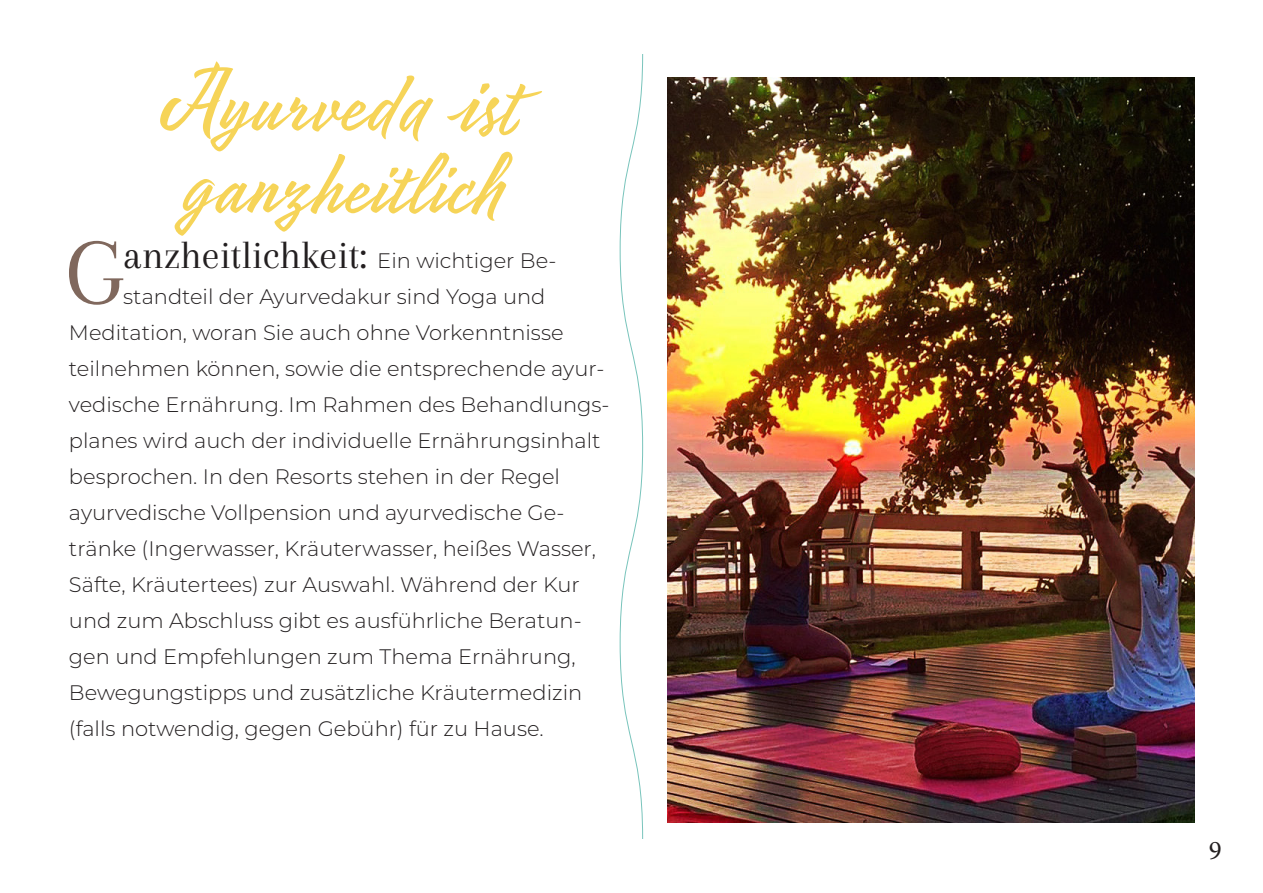
<style>
.page{position:relative;width:1263px;height:893px;background:#fff}
.page>*{position:absolute;margin:0;border:0;box-sizing:border-box;transform-origin:0 0}
.t1{font:97.65px "Arapey";color:#80685d}
.t2{font:87px/82.5px "Mojito";letter-spacing:-.015em;color:#f6d458}
.t3{font:40.5px "Arapey";color:#231f20}
.t4{font:27px "Minion Pro";color:#231f20}
.t5{font:300 21px/36px "Montserrat";color:#231f20}
.s1{font-family:"Montserrat";font-weight:300;font-size:21px}
</style>
<div class="page">
<svg style="left:619px;top:54px;width:24px;height:785px"></svg>
<img style="left:667px;top:77px;width:527px;height:746px">
<p class="t2" style="left:158px;top:60px;width:366px">Ayurveda ist ganzheitlich</p>
<p class="t1" style="left:66px;top:219px;width:59px">G</p>
<p class="t3" style="left:123px;top:232px;width:435px">anzheitlichkeit: <span class="s1">Ein wichtiger Be-</span></p>
<p class="t5" style="left:69px;top:277px;width:542px;text-indent:54px">standteil der Ayurvedakur sind Yoga und Meditation, woran Sie auch ohne Vorkenntnisse teilnehmen können, sowie die entsprechende ayur&shy;vedische Ernährung. Im Rahmen des Behandlungs&shy;planes wird auch der individuelle Ernährungsinhalt besprochen. In den Resorts stehen in der Regel ayurvedische Vollpension und ayurvedische Ge&shy;tränke (Ingerwasser, Kräuterwasser, heißes Wasser, Säfte, Kräutertees) zur Auswahl. Während der Kur und zum Abschluss gibt es ausführliche Beratun&shy;gen und Empfehlungen zum Thema Ernährung, Bewegungstipps und zusätzliche Kräutermedizin (falls notwendig, gegen Gebühr) für zu Hause.</p>
<p class="t4" style="left:1209px;top:832px;width:14px">9</p>
</div>
